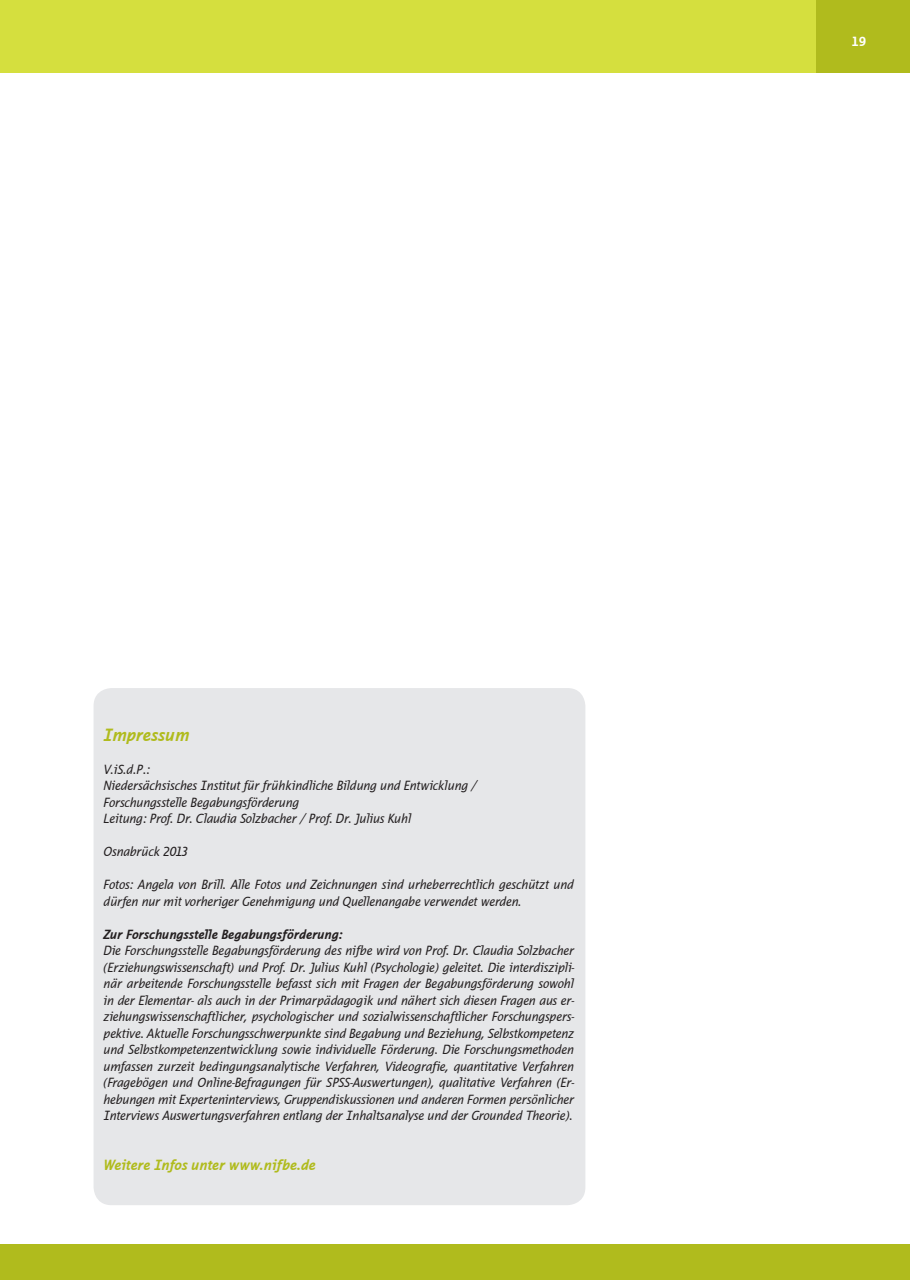
<style>
.page{position:relative;width:910px;height:1280px;background:#fff}
.page>*{position:absolute;margin:0;border:0;box-sizing:border-box;transform-origin:0 0}
.Impressum_Headline{font:italic 700 18px "Thordis Sans EF";letter-spacing:-.015em;color:#b0bb1d}
.Impressum_Fließtext{font:italic 700 15px "Thordis Sans EF";letter-spacing:-.01em;color:#b0bb1d}
.Impressum_Fließtext-2{font:italic 13.5px/16.5px "Thordis Sans EF";letter-spacing:-.015em;color:#231f20}
.Impressum_Fließtext-3{font:italic 700 13.5px "Thordis Sans EF";letter-spacing:-.015em;color:#231f20}
.t1{font:700 13.5px "Thordis Sans EF";color:#fff}
</style>
<div class="page">
<div style="left:0;top:1244px;width:9px;height:36px;background:#b0bb1d"></div>
<div style="left:0;top:0;width:9px;height:72px;background:#d5df3e"></div>
<div style="left:9px;top:1244px;width:901px;height:36px;background:#b0bb1d"></div>
<div style="left:9px;top:0;width:901px;height:72px;background:#d5df3e"></div>
<div style="left:816px;top:0;width:94px;height:72px;background:#b0bb1d"></div>
<div style="left:94px;top:688px;width:491px;height:517px;background:#e6e7e9;border-radius:18px"></div>
<p class="Impressum_Headline" style="left:104px;top:725px;width:88px">Impressum</p>
<p class="Impressum_Fließtext-2" style="left:104px;top:761px;width:48px">V.iS.d.P.:</p>
<p class="Impressum_Fließtext-2" style="left:104px;top:777px;width:375px">Niedersächsisches Institut für frühkindliche Bildung und Entwicklung /</p>
<p class="Impressum_Fließtext-2" style="left:104px;top:794px;width:197px">Forschungsstelle Begabungsförderung</p>
<p class="Impressum_Fließtext-2" style="left:104px;top:810px;width:309px">Leitung: Prof. Dr. Claudia Solzbacher / Prof. Dr. Julius Kuhl</p>
<p class="Impressum_Fließtext-2" style="left:104px;top:843px;width:85px">Osnabrück 2013</p>
<p class="Impressum_Fließtext-2" style="left:104px;top:876px;width:472px">Fotos: Angela von Brill. Alle Fotos und Zeichnungen sind urheberrechtlich geschützt und dürfen nur mit vorheriger Genehmigung und Quellenangabe verwendet werden.</p>
<p class="Impressum_Fließtext-3" style="left:104px;top:927px;width:241px">Zur Forschungsstelle Begabungsförderung:</p>
<p class="Impressum_Fließtext-2" style="left:104px;top:942px;width:472px;text-align:justify">Die Forschungsstelle Begabungsförderung des nifbe wird von Prof. Dr. Claudia Solzbacher (Erziehungswissenschaft) und Prof. Dr. Julius Kuhl (Psychologie) geleitet. Die interdiszipli&shy;när arbeitende Forschungsstelle befasst sich mit Fragen der Begabungsförderung sowohl in der Elementar- als auch in der Primarpädagogik und nähert sich diesen Fragen aus er&shy;ziehungswissenschaftlicher, psychologischer und sozialwissenschaftlicher Forschungspers&shy;pektive. Aktuelle Forschungsschwerpunkte sind Begabung und Beziehung, Selbstkompetenz und Selbstkompetenzentwicklung sowie individuelle Förderung. Die Forschungsmethoden umfassen zurzeit bedingungsanalytische Verfahren, Videografie, quantitative Verfahren (Fragebögen und Online-Befragungen für SPSS-Auswertungen), qualitative Verfahren (Er&shy;hebungen mit Experteninterviews, Gruppendiskussionen und anderen Formen persönlicher Interviews Auswertungsverfahren entlang der Inhaltsanalyse und der Grounded Theorie).</p>
<p class="Impressum_Fließtext" style="left:104px;top:1156px;width:214px">Weitere Infos unter www.nifbe.de</p>
<p class="t1" style="left:852px;top:34px;width:16px">19</p>
</div>
